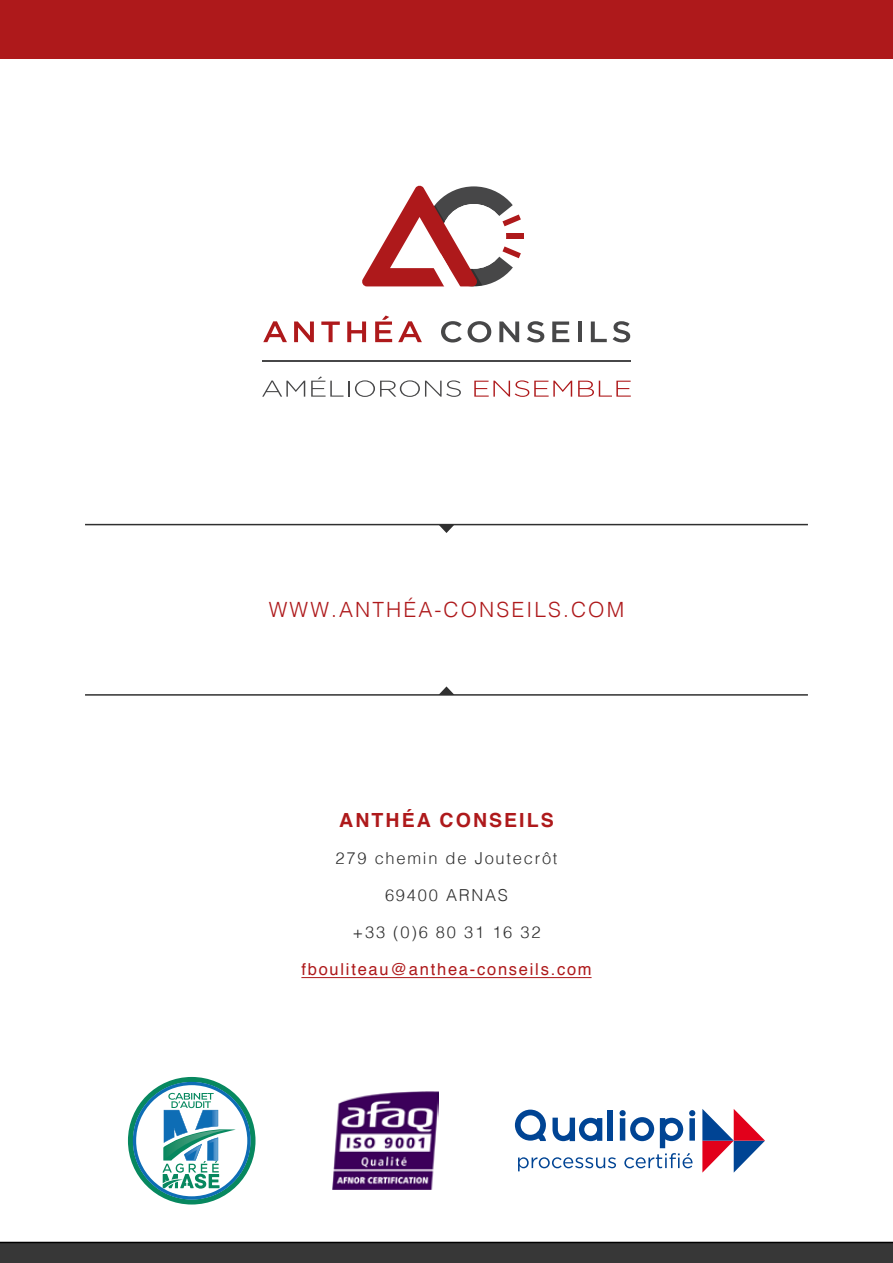
<style>
.page{position:relative;width:893px;height:1263px;background:#fff}
.page>*{position:absolute;margin:0;border:0;box-sizing:border-box;transform-origin:0 0}
.t1{font:300 21px "Helvetica";letter-spacing:.1em;color:#ae191b}
.t2{font:700 19.5px "Helvetica";letter-spacing:.105em;color:#ae191b}
.t3{font:300 16.5px "Helvetica";letter-spacing:.105em;color:#303030}
.t4{font:16.5px "Helvetica";letter-spacing:.105em;color:#ae191b}
</style>
<div class="page">
<svg style="left:438px;top:525px;width:16px;height:8px"></svg>
<hr style="left:85px;top:524px;width:723px;height:1px;background:#303030">
<svg style="left:439px;top:686px;width:15px;height:8px"></svg>
<hr style="left:85px;top:694px;width:723px;height:2px;background:#303030">
<div style="left:0;top:0;width:893px;height:59px;background:#ae191b"></div>
<svg style="left:0;top:1242px;width:893px;height:21px"></svg>
<hr style="left:301px;top:977px;width:291px;height:1px;background:#ae191b">
<svg style="left:262px;top:380px;width:43px;height:17px"></svg>
<svg style="left:311px;top:376px;width:150px;height:21px"></svg>
<svg style="left:474px;top:380px;width:98px;height:17px"></svg>
<svg style="left:578px;top:381px;width:53px;height:16px"></svg>
<hr style="left:262px;top:360px;width:369px;height:2px;background:#474748">
<svg style="left:362px;top:185px;width:162px;height:102px"></svg>
<svg style="left:263px;top:321px;width:24px;height:21px"></svg>
<svg style="left:294px;top:321px;width:20px;height:21px"></svg>
<svg style="left:321px;top:321px;width:19px;height:21px"></svg>
<svg style="left:347px;top:321px;width:19px;height:21px"></svg>
<svg style="left:375px;top:315px;width:17px;height:27px"></svg>
<svg style="left:398px;top:321px;width:24px;height:21px"></svg>
<svg style="left:441px;top:321px;width:21px;height:21px"></svg>
<svg style="left:468px;top:321px;width:23px;height:21px"></svg>
<svg style="left:499px;top:321px;width:20px;height:21px"></svg>
<svg style="left:527px;top:321px;width:17px;height:21px"></svg>
<svg style="left:552px;top:321px;width:17px;height:21px"></svg>
<svg style="left:578px;top:321px;width:3px;height:21px"></svg>
<svg style="left:591px;top:321px;width:16px;height:21px"></svg>
<svg style="left:613px;top:321px;width:17px;height:21px"></svg>
<svg style="left:128px;top:1077px;width:127px;height:127px"></svg>
<img style="left:332px;top:1092px;width:106px;height:98px">
<svg style="left:515px;top:1109px;width:180px;height:62px"></svg>
<svg style="left:702px;top:1109px;width:63px;height:63px"></svg>
<p class="t1" style="left:269px;top:592px;width:357px">WWW.ANTHÉA-CONSEILS.COM</p>
<p class="t2" style="left:339px;top:805px;width:216px">ANTHÉA CONSEILS</p>
<p class="t3" style="left:336px;top:844px;width:223px">279 chemin de Joutecrôt</p>
<p class="t3" style="left:385px;top:881px;width:124px">69400 ARNAS</p>
<p class="t3" style="left:352px;top:918px;width:190px">+33 (0)6 80 31 16 32</p>
<p class="t4" style="left:301px;top:956px;width:292px">fbouliteau@anthea-conseils.com</p>
</div>
